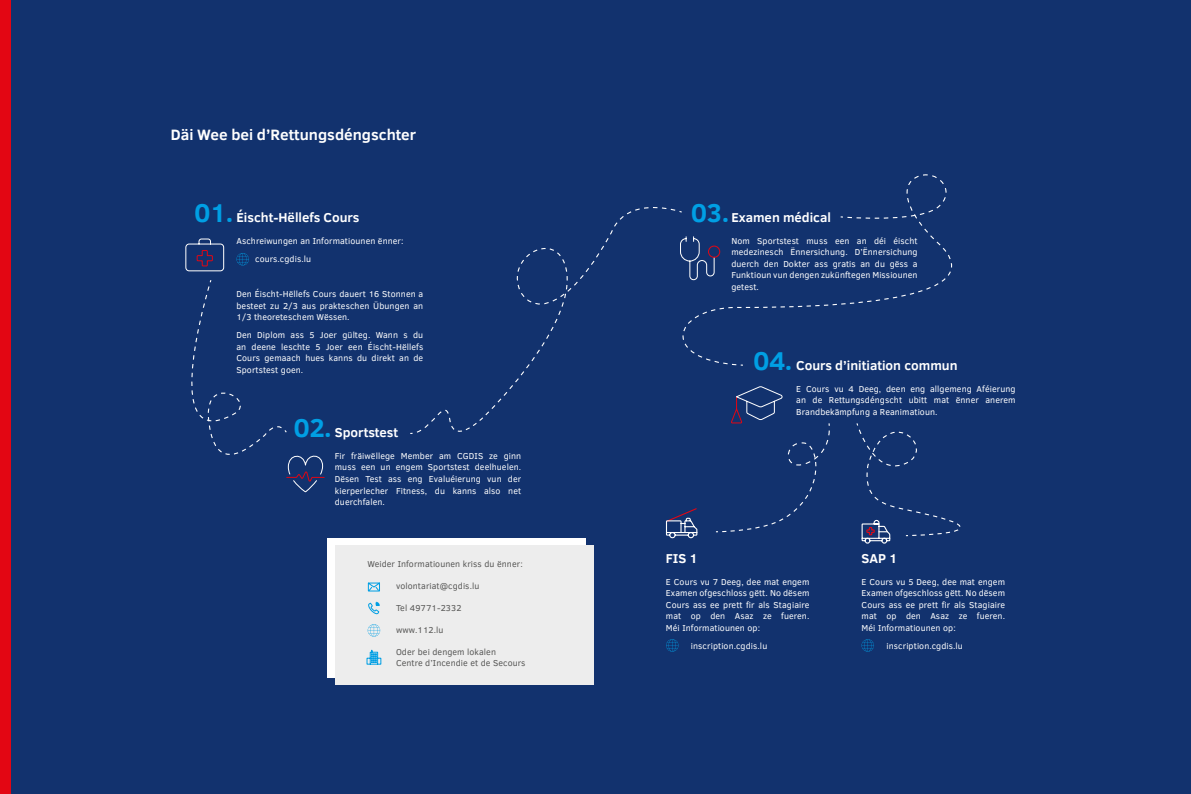
<style>
.page{position:relative;width:1191px;height:794px;background:#fff}
.page>*{position:absolute;margin:0;border:0;box-sizing:border-box;transform-origin:0 0}
.t1{font:700 26.4px "Clear Sans";letter-spacing:-.025em;color:#009fe4}
.t2{font:700 15.4px "Clear Sans";color:#fff}
.t3{font:700 13.2px "Clear Sans";color:#fff}
.t4{font:8.8px/11.5px "Clear Sans";letter-spacing:.01em;color:#fff;text-align:justify}
.t5{font:8.8px/11px "Clear Sans";letter-spacing:.01em;color:#575756}
</style>
<div class="page">
<div style="left:0;top:0;width:152px;height:794px;background:#12326e"></div>
<div style="left:149px;top:0;width:1042px;height:794px;background:#12326e"></div>
<svg style="left:185px;top:238px;width:40px;height:34px"></svg>
<svg style="left:236px;top:253px;width:13px;height:12px"></svg>
<svg style="left:666px;top:639px;width:12px;height:12px"></svg>
<svg style="left:861px;top:639px;width:13px;height:12px"></svg>
<svg style="left:191px;top:280px;width:134px;height:213px"></svg>
<div style="left:327px;top:538px;width:258px;height:139px;background:#fff"></div>
<div style="left:335px;top:546px;width:258px;height:139px;background:#ededed"></div>
<svg style="left:367px;top:582px;width:13px;height:9px"></svg>
<svg style="left:368px;top:602px;width:12px;height:12px"></svg>
<svg style="left:366px;top:649px;width:15px;height:15px"></svg>
<svg style="left:368px;top:624px;width:12px;height:12px"></svg>
<svg style="left:416px;top:174px;width:545px;height:370px"></svg>
<div style="left:0;top:0;width:11px;height:794px;background:#e30613"></div>
<h2 class="t2" style="left:171px;top:124px;width:247px">Däi Wee bei d’Rettungsdéngschter</h2>
<h1 class="t1" style="left:194px;top:193px;width:41px">01.</h1>
<h3 class="t3" style="left:236px;top:207px;width:124px">Éischt-Hëllefs Cours</h3>
<p class="t4" style="left:255px;top:232px;width:150px;line-height:17.8px;text-indent:-19px">Aschreiwungen an Informatiounen ënner: cours.cgdis.lu</p>
<p class="t4" style="left:236px;top:288px;width:188px">Den Éischt-Hëllefs Cours dauert 16 Stonnen a besteet zu 2/3 aus prakteschen Übungen an 1/3 theoreteschem Wëssen.</p>
<p class="t4" style="left:236px;top:329px;width:188px">Den Diplom ass 5 Joer gülteg. Wann s du an deene leschte 5 Joer een Éischt-Hëllefs Cours gemaach hues kanns du direkt an de Sportstest goen.</p>
<h1 class="t1" style="left:293px;top:409px;width:40px">02.</h1>
<h3 class="t3" style="left:335px;top:423px;width:65px">Sportstest</h3>
<p class="t4" style="left:335px;top:450px;width:188px">Fir fräiwëllege Member am CGDIS ze ginn muss een un engem Sportstest deelhuelen.<br>Dësen Test ass eng Evaluéierung vun der kierperlecher Fitness, du kanns also net duerchfalen.</p>
<p class="t5" style="left:367px;top:559px;width:157px">Weider Informatiounen kriss du ënner:</p>
<p class="t5" style="left:396px;top:580px;width:85px">volontariat@cgdis.lu</p>
<p class="t5" style="left:396px;top:602px;width:67px">Tel 49771-2332</p>
<p class="t5" style="left:396px;top:624px;width:49px">www.112.lu</p>
<p class="t5" style="left:396px;top:646px;width:131px">Oder bei dengem lokalen<br>Centre d’Incendie et de Secours</p>
<h1 class="t1" style="left:691px;top:193px;width:40px">03.</h1>
<h3 class="t3" style="left:731px;top:207px;width:101px">Examen médical</h3>
<p class="t4" style="left:731px;top:235px;width:188px">Nom Sportstest muss een an déi éischt medezinesch Ënnersichung. D’Ënnersichung duerch den Dokter ass gratis an du gëss a Funktioun vun dengen zukünftegen Missiounen getest.</p>
<h1 class="t1" style="left:753px;top:342px;width:41px">04.</h1>
<h3 class="t3" style="left:796px;top:356px;width:163px">Cours d’initiation commun</h3>
<p class="t4" style="left:796px;top:383px;width:221px">E Cours vu 4 Deeg, deen eng allgemeng Aféierung an de Rettungsdéngscht ubitt mat ënner anerem Brandbekämpfung a Reanimatioun.</p>
<h3 class="t3" style="left:666px;top:549px;width:34px">FIS 1</h3>
<h3 class="t3" style="left:861px;top:549px;width:37px">SAP 1</h3>
<p class="t4" style="left:666px;top:576px;width:145px">E Cours vu 7 Deeg, dee mat engem Examen ofgeschloss gëtt. No dësem Cours ass ee prett fir als Stagiaire mat op den Asaz ze fueren.<br>Méi Informatiounen op:</p>
<p class="t4" style="left:691px;top:640px;width:78px">inscription.cgdis.lu</p>
<p class="t4" style="left:861px;top:576px;width:145px">E Cours vu 5 Deeg, dee mat engem Examen ofgeschloss gëtt. No dësem Cours ass ee prett fir als Stagiaire mat op den Asaz ze fueren.<br>Méi Informatiounen op:</p>
<p class="t4" style="left:886px;top:640px;width:78px">inscription.cgdis.lu</p>
</div>
